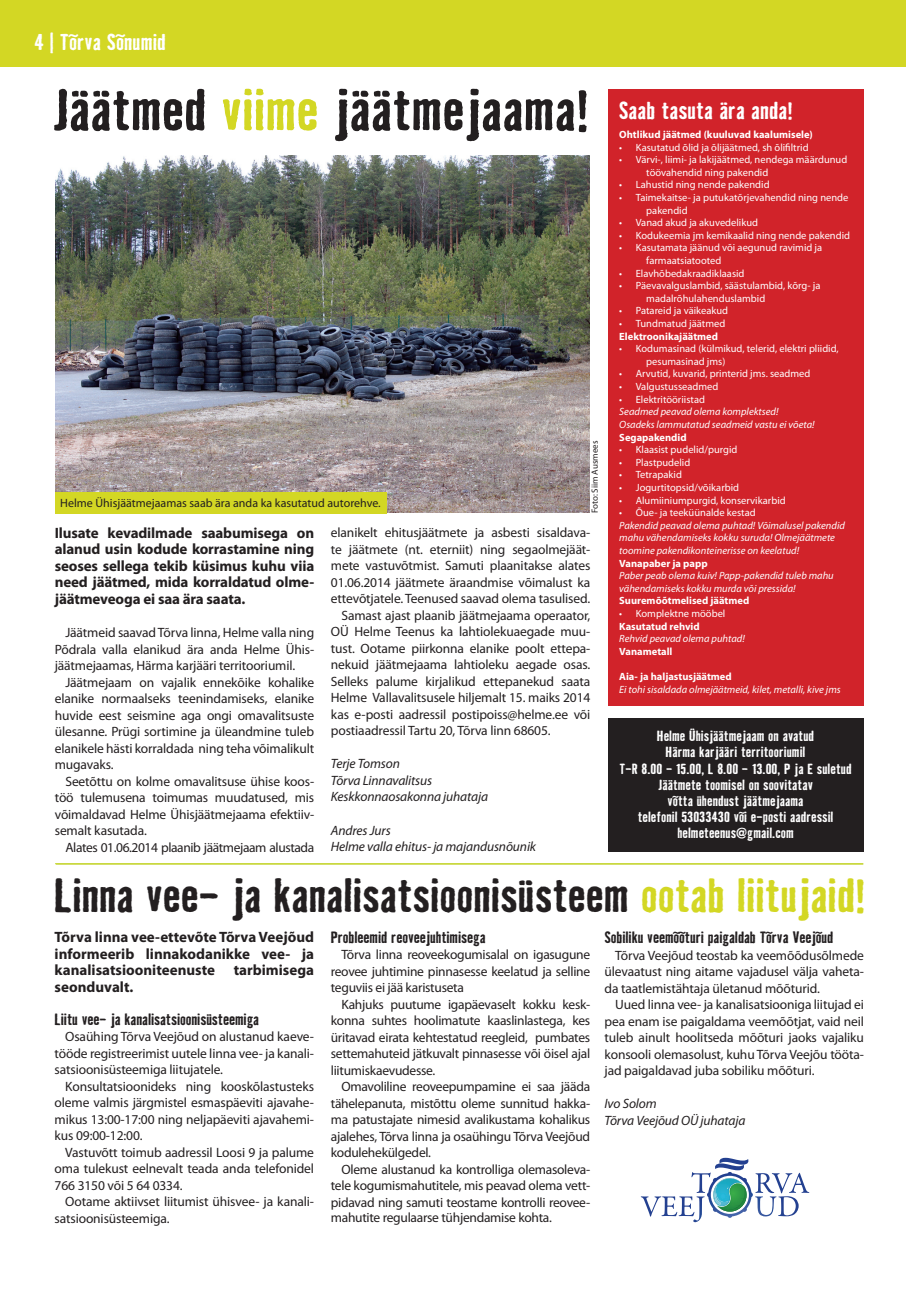
<style>
.page{position:relative;width:906px;height:1289px;background:#fff}
.page>*{position:absolute;margin:0;border:0;box-sizing:border-box;transform-origin:0 0}
.t1{font:700 54px "Badhouse";color:#231f20}
.t2{font:700 43.95px "Badhouse";letter-spacing:-.005em;color:#231f20}
.t3{font:700 22.5px "Badhouse";color:#fff}
.t4{font:700 21px "Badhouse";color:#fff}
.t5{font:700 15px/16.5px "Myriad Pro";letter-spacing:-.005em;color:#231f20;text-align:justify}
.t6{font:700 15px "Badhouse";letter-spacing:-.01em;color:#231f20}
.t7{font:13.5px/16.5px "Myriad Pro";letter-spacing:-.01em;color:#231f20;text-align:justify}
.t8{font:700 13.5px/16.2px "Badhouse";color:#fff;text-align:center}
.t9{font:italic 13.5px/16.5px "Myriad Pro";letter-spacing:-.01em;color:#231f20}
.t10{font:13.5px "Myriad Pro";letter-spacing:-.03em;color:#231f20}
.t11{font:12px "Myriad Pro";color:#231f20}
.t12{font:10.5px/12.6px "Myriad Pro";color:#fff}
.t13{font:italic 10.5px/12.6px "Myriad Pro";color:#fff}
.t14{font:700 10.5px "Myriad Pro";color:#fff}
.t15{font:9px "Myriad Pro";color:#231f20}
.s1{color:#d3d724}
</style>
<div class="page">
<div style="left:0;top:0;width:906px;height:67px;background:#d3d724"></div>
<svg style="left:55px;top:863px;width:808px;height:1px"></svg>
<svg style="left:691px;top:1157px;width:115px;height:60px"></svg>
<div style="left:608px;top:90px;width:255px;height:616px;background:#d1232a"></div>
<div style="left:608px;top:718px;width:255px;height:133px;background:#231f20"></div>
<img style="left:55px;top:155px;width:535px;height:357px">
<div style="left:55px;top:492px;width:332px;height:21px;background:#d3d724"></div>
<h3 class="t4" style="left:34px;top:27px;width:133px">4 | Tõrva Sõnumid</h3>
<h1 class="t1" style="left:52px;top:72px;width:538px">Jäätmed <span class="s1">viime</span> jäätmejaama!</h1>
<p class="t11" style="left:60px;top:495px;width:322px">Helme Ühisjäätmejaamas saab ära anda ka kasutatud autorehve.</p>
<p class="t15" style="left:589px;top:513px;width:74px;rotate:-90deg">Foto: Siim Ausmees</p>
<p class="t5" style="left:55px;top:524px;width:261px">Ilusate kevadilmade saabumisega on alanud usin kodude korrastamine ning seoses sellega tekib küsimus kuhu viia need jäätmed, mida korraldatud olme&shy;jäätmeveoga ei saa ära saata.</p>
<p class="t7" style="left:55px;top:624px;width:261px;text-indent:11px">Jäätmeid saavad Tõrva linna, Helme valla ning Põdrala valla elanikud ära anda Helme Ühis&shy;jäätmejaamas, Härma karjääri territooriumil.</p>
<p class="t7" style="left:55px;top:673px;width:261px;text-indent:11px">Jäätmejaam on vajalik ennekõike kohalike elanike normaalseks teenindamiseks, elanike huvide eest seismine aga ongi omavalitsuste ülesanne. Prügi sortimine ja üleandmine tuleb elanikele hästi korraldada ning teha võimalikult mugavaks.</p>
<p class="t7" style="left:55px;top:772px;width:261px;text-indent:11px">Seetõttu on kolme omavalitsuse ühise koos&shy;töö tulemusena toimumas muudatused, mis võimaldavad Helme Ühisjäätmejaama efektiiv&shy;semalt kasutada.</p>
<p class="t10" style="left:65px;top:838px;width:250px">Alates 01.06.2014 plaanib jäätmejaam alustada</p>
<p class="t7" style="left:331px;top:524px;width:261px">elanikelt ehitusjäätmete ja asbesti sisaldava-</p>
<p class="t7" style="left:331px;top:540px;width:261px">te jäätmete (nt. eterniit) ning segaolmejäät-</p>
<p class="t7" style="left:331px;top:557px;width:261px">mete vastuvõtmist. Samuti plaanitakse alates</p>
<p class="t7" style="left:331px;top:573px;width:261px">01.06.2014 jäätmete äraandmise võimalust ka</p>
<p class="t7" style="left:331px;top:590px;width:261px">ettevõtjatele. Teenused saavad olema tasulised.</p>
<p class="t7" style="left:341px;top:606px;width:250px">Samast ajast plaanib jäätmejaama operaator,</p>
<p class="t7" style="left:331px;top:623px;width:261px">OÜ Helme Teenus ka lahtiolekuaegade muu-</p>
<p class="t7" style="left:331px;top:639px;width:261px">tust. Ootame piirkonna elanike poolt ettepa-</p>
<p class="t7" style="left:331px;top:656px;width:261px">nekuid jäätmejaama lahtioleku aegade osas.</p>
<p class="t7" style="left:331px;top:672px;width:261px">Selleks palume kirjalikud ettepanekud saata</p>
<p class="t7" style="left:331px;top:689px;width:261px">Helme Vallavalitsusele hiljemalt 15. maiks 2014</p>
<p class="t7" style="left:331px;top:705px;width:261px">kas e-posti aadressil postipoiss@helme.ee või</p>
<p class="t7" style="left:331px;top:722px;width:221px">postiaadressil Tartu 20, Tõrva linn 68605.</p>
<p class="t9" style="left:331px;top:755px;width:159px">Terje Tomson<br>Tõrva Linnavalitsus<br>Keskkonnaosakonna juhataja</p>
<p class="t9" style="left:331px;top:822px;width:207px">Andres Jurs<br>Helme valla ehitus- ja majandusnõunik</p>
<h3 class="t3" style="left:619px;top:95px;width:175px">Saab tasuta ära anda!</h3>
<p class="t14" style="left:619px;top:127px;width:195px">Ohtlikud jäätmed (kuuluvad kaalumisele)</p>
<p class="t12" style="left:619px;top:140px;width:191px">• Kasutatud õlid ja õlijäätmed, sh õlifiltrid</p>
<p class="t12" style="left:646px;top:153px;width:202px;text-indent:-27px">• Värvi-, liimi- ja lakijäätmed, nendega määrdunud töövahendid ning pakendid</p>
<p class="t12" style="left:619px;top:178px;width:152px">• Lahustid ning nende pakendid</p>
<p class="t12" style="left:646px;top:191px;width:204px;text-indent:-27px">• Taimekaitse- ja putukatõrjevahendid ning nende pakendid</p>
<p class="t12" style="left:619px;top:216px;width:140px">• Vanad akud ja akuvedelikud</p>
<p class="t12" style="left:619px;top:229px;width:232px">• Kodukeemia jm kemikaalid ning nende pakendid</p>
<p class="t12" style="left:646px;top:241px;width:177px;text-indent:-27px">• Kasutamata jäänud või aegunud ravimid ja farmaatsiatooted</p>
<p class="t12" style="left:619px;top:266px;width:127px">• Elavhõbedakraadiklaasid</p>
<p class="t12" style="left:646px;top:279px;width:176px;text-indent:-27px">• Päevavalguslambid, säästulambid, kõrg- ja madalrõhulahenduslambid</p>
<p class="t12" style="left:619px;top:304px;width:110px">• Patareid ja väikeakud</p>
<p class="t12" style="left:619px;top:317px;width:108px">• Tundmatud jäätmed</p>
<p class="t14" style="left:619px;top:329px;width:100px">Elektroonikajäätmed</p>
<p class="t12" style="left:646px;top:342px;width:194px;text-indent:-27px">• Kodumasinad (külmikud, telerid, elektri pliidid, pesumasinad jms)</p>
<p class="t12" style="left:619px;top:367px;width:193px">• Arvutid, kuvarid, printerid jms. seadmed</p>
<p class="t12" style="left:619px;top:380px;width:101px">• Valgustusseadmed</p>
<p class="t12" style="left:619px;top:392px;width:87px">• Elektritööriistad</p>
<p class="t13" style="left:619px;top:405px;width:197px">Seadmed peavad olema komplektsed!<br>Osadeks lammutatud seadmeid vastu ei võeta!</p>
<p class="t14" style="left:619px;top:430px;width:69px">Segapakendid</p>
<p class="t12" style="left:619px;top:443px;width:120px">• Klaasist pudelid/purgid</p>
<p class="t12" style="left:619px;top:455px;width:73px">• Plastpudelid</p>
<p class="t12" style="left:619px;top:468px;width:64px">• Tetrapakid</p>
<p class="t12" style="left:619px;top:481px;width:121px">• Jogurtitopsid/võikarbid</p>
<p class="t12" style="left:619px;top:493px;width:168px">• Alumiiniumpurgid, konservikarbid</p>
<p class="t12" style="left:619px;top:506px;width:138px">• Õue- ja teeküünalde kestad</p>
<p class="t13" style="left:619px;top:518px;width:227px">Pakendid peavad olema puhtad! Võimalusel pakendid mahu vähendamiseks kokku suruda! Olmejäätmete toomine pakendikonteinerisse on keelatud!</p>
<p class="t14" style="left:619px;top:556px;width:90px">Vanapaber ja papp</p>
<p class="t13" style="left:619px;top:569px;width:216px">Paber peab olema kuiv! Papp-pakendid tuleb mahu vähendamiseks kokku murda või pressida!</p>
<p class="t14" style="left:619px;top:594px;width:131px">Suuremõõtmelised jäätmed</p>
<p class="t12" style="left:619px;top:607px;width:108px">• Komplektne mööbel</p>
<p class="t14" style="left:619px;top:619px;width:82px">Kasutatud rehvid</p>
<p class="t13" style="left:619px;top:632px;width:127px">Rehvid peavad olema puhtad!</p>
<p class="t14" style="left:619px;top:644px;width:55px">Vanametall</p>
<p class="t14" style="left:619px;top:669px;width:114px">Aia- ja haljastusjäätmed</p>
<p class="t13" style="left:619px;top:682px;width:223px">Ei tohi sisaldada olmejäätmeid, kilet, metalli, kive jms</p>
<p class="t8" style="left:619px;top:727px;width:234px">Helme Ühisjäätmejaam on avatud<br>Härma karjääri territooriumil<br>T-R 8.00 - 15.00, L 8.00 - 13.00, P ja E suletud Jäätmete toomisel on soovitatav<br>võtta ühendust jäätmejaama<br>telefonil 53033430 või e-posti aadressil helmeteenus@gmail.com</p>
<h2 class="t2" style="left:54px;top:863px;width:813px">Linna vee- ja kanalisatsioonisüsteem <span class="s1">ootab liitujaid!</span></h2>
<p class="t5" style="left:55px;top:928px;width:261px">Tõrva linna vee-ettevõte Tõrva Veejõud informeerib linnakodanikke vee- ja kanalisatsiooniteenuste tarbimisega seonduvalt.</p>
<p class="t6" style="left:55px;top:1008px;width:206px">Liitu vee- ja kanalisatsioonisüsteemiga</p>
<p class="t7" style="left:55px;top:1028px;width:261px;text-indent:11px">Osaühing Tõrva Veejõud on alustanud kaeve&shy;tööde registreerimist uutele linna vee- ja kanali&shy;satsioonisüsteemiga liitujatele.</p>
<p class="t7" style="left:55px;top:1077px;width:261px;text-indent:11px">Konsultatsioonideks ning kooskõlastusteks oleme valmis järgmistel esmaspäeviti ajavahe&shy;mikus 13:00-17:00 ning neljapäeviti ajavahemi&shy;kus 09:00-12:00.</p>
<p class="t7" style="left:55px;top:1143px;width:261px;text-indent:11px">Vastuvõtt toimub aadressil Loosi 9 ja palume oma tulekust eelnevalt teada anda telefonidel 766 3150 või 5 64 0334.</p>
<p class="t7" style="left:55px;top:1193px;width:261px;text-indent:11px">Ootame aktiivset liitumist ühisvee- ja kanali&shy;satsioonisüsteemiga.</p>
<p class="t6" style="left:331px;top:926px;width:156px">Probleemid reoveejuhtimisega</p>
<p class="t7" style="left:331px;top:946px;width:261px;text-indent:11px">Tõrva linna reoveekogumisalal on igasugune reovee juhtimine pinnasesse keelatud ja selline teguviis ei jää karistuseta</p>
<p class="t7" style="left:331px;top:995px;width:261px;text-indent:11px">Kahjuks puutume igapäevaselt kokku kesk&shy;konna suhtes hoolimatute kaaslinlastega, kes üritavad eirata kehtestatud reegleid, pumbates settemahuteid jätkuvalt pinnasesse või öisel ajal liitumiskaevudesse.</p>
<p class="t7" style="left:331px;top:1078px;width:261px;text-indent:11px">Omavoliline reoveepumpamine ei saa jääda tähelepanuta, mistõttu oleme sunnitud hakka&shy;ma patustajate nimesid avalikustama kohalikus ajalehes, Tõrva linna ja osaühingu Tõrva Veejõud kodulehekülgedel.</p>
<p class="t7" style="left:331px;top:1160px;width:261px;text-indent:11px">Oleme alustanud ka kontrolliga olemasoleva&shy;tele kogumismahutitele, mis peavad olema vett&shy;pidavad ning samuti teostame kontrolli reovee-</p>
<p class="t7" style="left:331px;top:1208px;width:223px">mahutite regulaarse tühjendamise kohta.</p>
<p class="t6" style="left:604px;top:926px;width:230px">Sobiliku veemõõturi paigaldab Tõrva Veejõud</p>
<p class="t7" style="left:604px;top:946px;width:261px;text-indent:11px">Tõrva Veejõud teostab ka veemõõdusõlmede ülevaatust ning aitame vajadusel välja vaheta&shy;da taatlemistähtaja ületanud mõõturid.</p>
<p class="t7" style="left:604px;top:996px;width:261px;text-indent:11px">Uued linna vee- ja kanalisatsiooniga liitujad ei pea enam ise paigaldama veemõõtjat, vaid neil tuleb ainult hoolitseda mõõturi jaoks vajaliku konsooli olemasolust, kuhu Tõrva Veejõu tööta&shy;jad paigaldavad juba sobiliku mõõturi.</p>
<p class="t9" style="left:604px;top:1095px;width:142px">Ivo Solom<br>Tõrva Veejõud OÜ juhataja</p>
</div>
